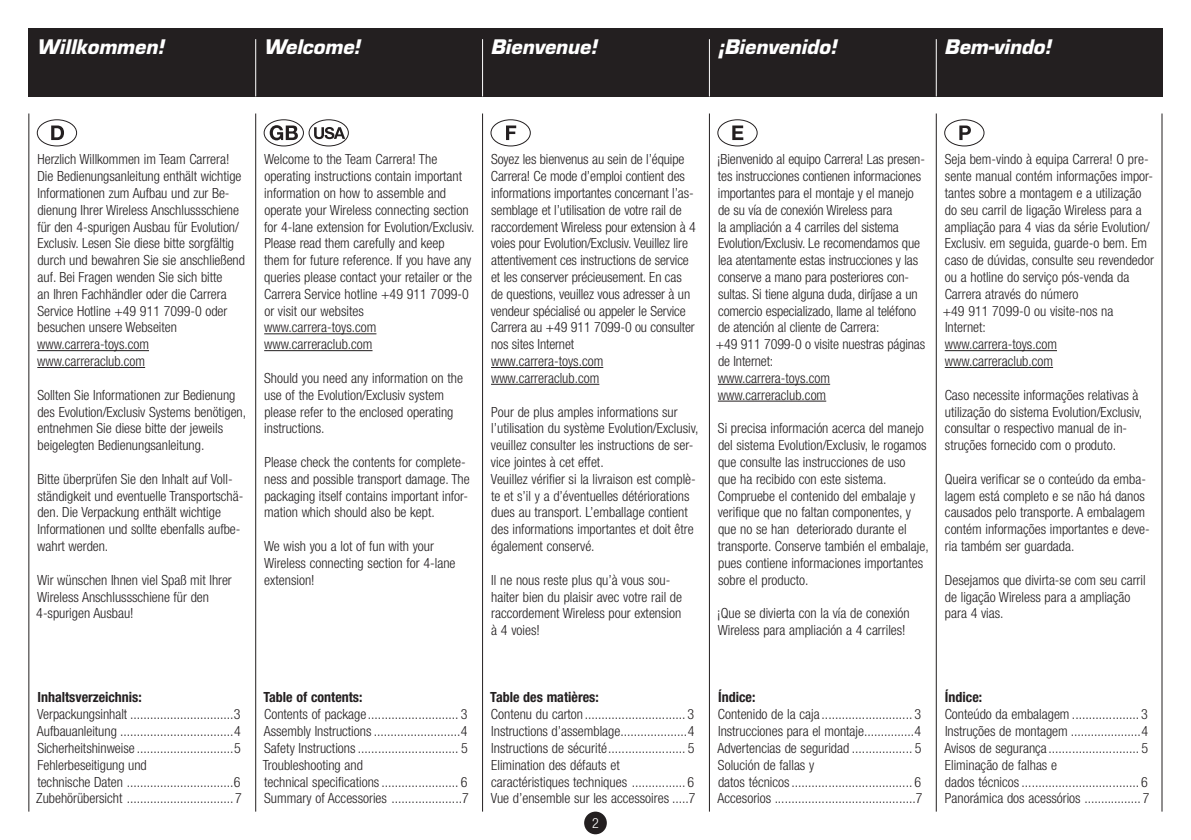
<style>
.page{position:relative;width:1191px;height:840px;background:#fff}
.page>*{position:absolute;margin:0;border:0;box-sizing:border-box;transform-origin:0 0}
.t1{font:italic 900 22px "Eurostile T";color:#fff}
.t2{font:300 condensed 14px/16.8px "Helvetica Neue";color:#231f20}
.t3{font:700 condensed 14px "Helvetica Neue";color:#231f20}
.t4{font:300 condensed 14px "Helvetica Neue";color:#fff}
</style>
<div class="page">
<div style="left:28px;top:28px;width:1134px;height:68px;background:#231f20"></div>
<hr style="left:28px;top:113px;width:1px;height:698px;background:#231f20">
<hr style="left:1161px;top:113px;width:1px;height:698px;background:#231f20">
<hr style="left:255px;top:113px;width:1px;height:698px;background:#231f20">
<hr style="left:482px;top:113px;width:1px;height:698px;background:#231f20">
<hr style="left:709px;top:113px;width:1px;height:698px;background:#231f20">
<hr style="left:935px;top:113px;width:1px;height:698px;background:#231f20">
<div style="left:37px;top:119px;width:40px;height:27px;border:1px solid #231f20;border-radius:50%"></div>
<svg style="left:51px;top:125px;width:13px;height:15px"></svg>
<svg style="left:264px;top:120px;width:39px;height:26px"></svg>
<div style="left:264px;top:119px;width:40px;height:27px;border:1px solid #231f20;border-radius:50%"></div>
<svg style="left:270px;top:125px;width:28px;height:15px"></svg>
<div style="left:490px;top:119px;width:41px;height:27px;border:1px solid #231f20;border-radius:50%"></div>
<svg style="left:506px;top:125px;width:10px;height:15px"></svg>
<div style="left:717px;top:119px;width:40px;height:27px;border:1px solid #231f20;border-radius:50%"></div>
<svg style="left:732px;top:125px;width:11px;height:15px"></svg>
<div style="left:944px;top:119px;width:40px;height:27px;border:1px solid #231f20;border-radius:50%"></div>
<svg style="left:959px;top:125px;width:12px;height:15px"></svg>
<hr style="left:255px;top:39px;width:1px;height:57px;background:#fff">
<hr style="left:482px;top:39px;width:1px;height:57px;background:#fff">
<hr style="left:709px;top:39px;width:1px;height:57px;background:#fff">
<hr style="left:935px;top:39px;width:1px;height:57px;background:#fff">
<div style="left:309px;top:119px;width:40px;height:27px;border:1px solid #231f20;border-radius:50%"></div>
<svg style="left:314px;top:127px;width:31px;height:12px"></svg>
<hr style="left:37px;top:350px;width:112px;height:1px;background:#231f20">
<hr style="left:37px;top:367px;width:108px;height:1px;background:#231f20">
<hr style="left:264px;top:333px;width:112px;height:1px;background:#231f20">
<hr style="left:264px;top:350px;width:108px;height:1px;background:#231f20">
<hr style="left:718px;top:384px;width:112px;height:1px;background:#231f20">
<hr style="left:718px;top:400px;width:108px;height:1px;background:#231f20">
<hr style="left:944px;top:350px;width:113px;height:1px;background:#231f20">
<hr style="left:944px;top:367px;width:109px;height:1px;background:#231f20">
<hr style="left:491px;top:367px;width:112px;height:1px;background:#231f20">
<hr style="left:491px;top:384px;width:108px;height:1px;background:#231f20">
<div style="left:584px;top:811px;width:23px;height:22px;background:#231f20;border-radius:50%"></div>
<h1 class="t1" style="left:37px;top:38px;width:133px">Willkommen!</h1>
<h1 class="t1" style="left:490px;top:38px;width:113px">Bienvenue!</h1>
<h1 class="t1" style="left:717px;top:38px;width:125px">¡Bienvenido!</h1>
<h1 class="t1" style="left:944px;top:38px;width:113px">Bem-vindo!</h1>
<h1 class="t1" style="left:264px;top:38px;width:102px">Welcome!</h1>
<p class="t2" style="left:37px;top:152px;width:209px">Herzlich Willkommen im Team Carrera!<br>Die Bedienungsanleitung enthält wichtige Informationen zum Aufbau und zur Be&shy;dienung Ihrer Wireless Anschlussschiene für den 4-spurigen Ausbau für Evolution/ Exclusiv. Lesen Sie diese bitte sorgfältig durch und bewahren Sie sie anschließend auf. Bei Fragen wenden Sie sich bitte<br>an Ihren Fachhändler oder die Carrera Service Hotline +49 911 7099-0 oder besuchen unsere Webseiten www.carrera-toys.com www.carreraclub.com</p>
<p class="t2" style="left:37px;top:387px;width:210px">Sollten Sie Informationen zur Bedienung des Evolution/Exclusiv Systems benötigen, entnehmen Sie diese bitte der jeweils beigelegten Bedienungsanleitung.</p>
<p class="t2" style="left:37px;top:471px;width:208px">Bitte überprüfen Sie den Inhalt auf Voll&shy;ständigkeit und eventuelle Transportschä&shy;den. Die Verpackung enthält wichtige Informationen und sollte ebenfalls aufbe&shy;wahrt werden.</p>
<p class="t2" style="left:36px;top:572px;width:197px">Wir wünschen Ihnen viel Spaß mit Ihrer<br>Wireless Anschlussschiene für den<br>4-spurigen Ausbau!</p>
<p class="t2" style="left:264px;top:152px;width:212px">Welcome to the Team Carrera! The operating instructions contain important information on how to assemble and operate your Wireless connecting section for 4-lane extension for Evolution/Exclusiv.<br>Please read them carefully and keep<br>them for future reference. If you have any queries please contact your retailer or the Carrera Service hotline +49 911 7099-0 or visit our websites www.carrera-toys.com www.carreraclub.com</p>
<p class="t2" style="left:264px;top:370px;width:200px">Should you need any information on the use of the Evolution/Exclusiv system please refer to the enclosed operating instructions.</p>
<p class="t2" style="left:264px;top:454px;width:207px">Please check the contents for complete&shy;ness and possible transport damage. The packaging itself contains important infor&shy;mation which should also be kept.</p>
<p class="t2" style="left:264px;top:538px;width:193px">We wish you a lot of fun with your<br>Wireless connecting section for 4-lane extension!</p>
<p class="t2" style="left:491px;top:152px;width:207px">Soyez les bienvenus au sein de l’équipe Carrera! Ce mode d’emploi contient des informations importantes concernant l’as&shy;semblage et l’utilisation de votre rail de raccordement Wireless pour extension à 4 voies pour Evolution/Exclusiv. Veuillez lire attentivement ces instructions de service et les conserver précieusement. En cas de questions, veuillez vous adresser à un vendeur spécialisé ou appeler le Service Carrera au +49 911 7099-0 ou consulter nos sites Internet<br>www.carrera-toys.com www.carreraclub.com</p>
<p class="t2" style="left:491px;top:404px;width:209px">Pour de plus amples informations sur l’utilisation du système Evolution/Exclusiv, veuillez consulter les instructions de ser&shy;vice jointes à cet effet.<br>Veuillez vérifier si la livraison est complè&shy;te et s’il y a d’éventuelles détériorations dues au transport. L’emballage contient des informations importantes et doit être également conservé.</p>
<p class="t2" style="left:491px;top:572px;width:192px">Il ne nous reste plus qu’à vous sou&shy;haiter bien du plaisir avec votre rail de raccordement Wireless pour extension à 4 voies!</p>
<p class="t2" style="left:716px;top:152px;width:211px">¡Bienvenido al equipo Carrera! Las presen&shy;tes instrucciones contienen informaciones importantes para el montaje y el manejo de su vía de conexión Wireless para<br>la ampliación a 4 carriles del sistema Evolution/Exclusiv. Le recomendamos que lea atentamente estas instrucciones y las conserve a mano para posteriores con&shy;sultas. Si tiene alguna duda, diríjase a un comercio especializado, llame al teléfono de atención al cliente de Carrera:<br>+49 911 7099-0 o visite nuestras páginas de Internet:<br>www.carrera-toys.com www.carreraclub.com</p>
<p class="t2" style="left:718px;top:421px;width:212px">Si precisa información acerca del manejo del sistema Evolution/Exclusiv, le rogamos que consulte las instrucciones de uso<br>que ha recibido con este sistema.<br>Compruebe el contenido del embalaje y verifique que no faltan componentes, y que no se han deteriorado durante el transporte. Conserve también el embalaje, pues contiene informaciones importantes sobre el producto.</p>
<p class="t2" style="left:717px;top:605px;width:194px">¡Que se divierta con la vía de conexión<br>Wireless para ampliación a 4 carriles!</p>
<p class="t2" style="left:942px;top:152px;width:213px">Seja bem-vindo à equipa Carrera! O pre&shy;sente manual contém informações impor&shy;tantes sobre a montagem e a utilização do seu carril de ligação Wireless para a ampliação para 4 vias da série Evolution/<br>Exclusiv. em seguida, guarde-o bem. Em caso de dúvidas, consulte seu revendedor ou a hotline do serviço pós-venda da<br>Carrera através do número<br>+49 911 7099-0 ou visite-nos na<br>Internet:<br>www.carrera-toys.com www.carreraclub.com</p>
<p class="t2" style="left:944px;top:387px;width:199px">Caso necessite informações relativas à utilização do sistema Evolution/Exclusiv, consultar o respectivo manual de in&shy;struções fornecido com o produto.</p>
<p class="t2" style="left:944px;top:471px;width:207px">Queira verificar se o conteúdo da emba&shy;lagem está completo e se não há danos causados pelo transporte. A embalagem contém informações importantes e deve&shy;ria também ser guardada.</p>
<p class="t2" style="left:945px;top:572px;width:202px">Desejamos que divirta-se com seu carril de ligação Wireless para a ampliação para 4 vias.</p>
<p class="t3" style="left:38px;top:692px;width:106px">Inhaltsverzeichnis:</p>
<p class="t2" style="left:36px;top:706px;width:207px">Verpackungsinhalt ...............................3<br>Aufbauanleitung ..................................4<br>Sicherheitshinweise .............................5<br>Fehlerbeseitigung und<br>technische Daten ................................6<br>Zubehörübersicht ................................ 7</p>
<p class="t3" style="left:263px;top:692px;width:101px">Table of contents:</p>
<p class="t2" style="left:263px;top:706px;width:207px">Contents of package ........................... 3<br>Assembly Instructions ..........................4<br>Safety Instructions .............................. 5<br>Troubleshooting and<br>technical specifications ....................... 6<br>Summary of Accessories .....................7</p>
<p class="t3" style="left:490px;top:692px;width:110px">Table des matières:</p>
<p class="t2" style="left:491px;top:706px;width:206px">Contenu du carton .............................. 3<br>Instructions d’assemblage ....................4<br>Instructions de sécurité ....................... 5<br>Elimination des défauts et caractéristiques techniques ................ 6<br>Vue d’ensemble sur les accessoires .....7</p>
<p class="t4" style="left:592px;top:818px;width:8px">2</p>
<p class="t3" style="left:718px;top:692px;width:39px">Índice:</p>
<p class="t2" style="left:717px;top:706px;width:206px">Contenido de la caja ........................... 3<br>Instrucciones para el montaje ...............4<br>Advertencias de seguridad .................. 5<br>Solución de fallas y<br>datos técnicos .................................... 6<br>Accesorios . .........................................7</p>
<p class="t3" style="left:945px;top:692px;width:39px">Índice:</p>
<p class="t2" style="left:944px;top:706px;width:206px">Conteúdo da embalagem .................... 3<br>Instruções de montagem .....................4<br>Avisos de segurança ........................... 5<br>Eliminação de falhas e<br>dados técnicos ................................... 6<br>Panorámica dos acessórios ........ ......... 7</p>
</div>
